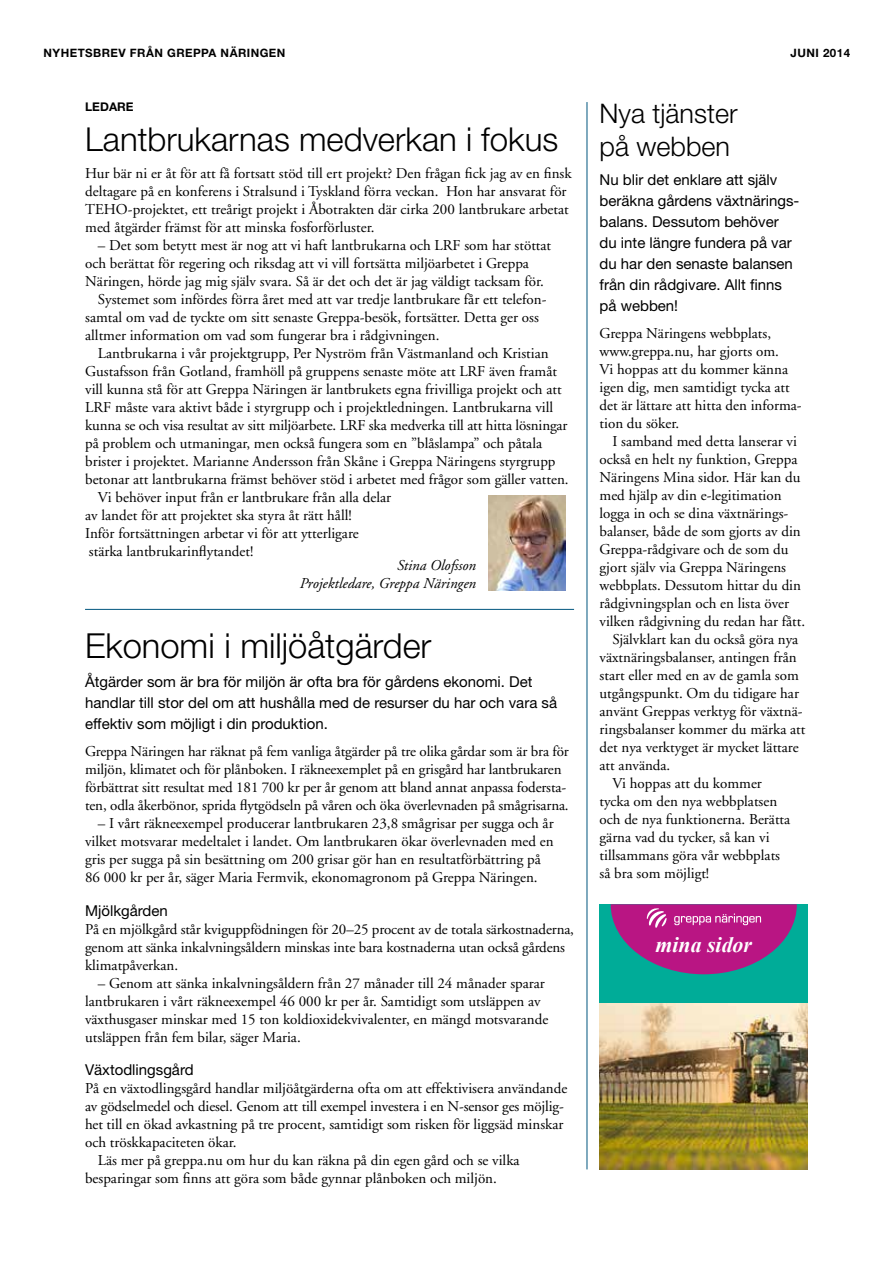
<style>
.page{position:relative;width:893px;height:1263px;background:#fff}
.page>*{position:absolute;margin:0;border:0;box-sizing:border-box;transform-origin:0 0}
.t1{font:300 34.5px "Helvetica Neue LT";color:#000}
.t2{font:300 33px "Helvetica Neue LT";color:#000}
.t3{font:300 27px/32.4px "Helvetica Neue LT";color:#000}
.t4{font:italic 700 21.9px "Times New Roman";color:#fff}
.t5{font:15px/18px "Adobe Garamond";color:#000}
.t6{font:15px/21px "Helvetica Neue LT";color:#000}
.t7{font:italic 15px/18px "Adobe Garamond";color:#000;text-align:right}
.t8{font:700 12px "Helvetica Neue LT";color:#000}
.t9{font:700 11.55px "Helvetica Neue LT";letter-spacing:.04em;color:#000}
</style>
<div class="page">
<img style="left:600px;top:1003px;width:208px;height:166px">
<hr style="left:85px;top:609px;width:489px;height:1px;background:#00567e">
<img style="left:489px;top:495px;width:76px;height:96px">
<hr style="left:587px;top:102px;width:1px;height:1067px;background:#00567e">
<div style="left:600px;top:904px;width:208px;height:99px;background:#00ac98"></div>
<svg style="left:611px;top:904px;width:186px;height:70px"></svg>
<p class="t9" style="left:44px;top:45px;width:243px">NYHETSBREV FRÅN GREPPA NÄRINGEN</p>
<p class="t9" style="left:790px;top:45px;width:61px">JUNI 2014</p>
<p class="t8" style="left:85px;top:100px;width:50px">LEDARE</p>
<h2 class="t2" style="left:85px;top:119px;width:475px">Lantbrukarnas medverkan i fokus</h2>
<p class="t5" style="left:85px;top:164px;width:488px">Hur bär ni er åt för att få fortsatt stöd till ert projekt? Den frågan fick jag av en finsk deltagare på en konferens i Stralsund i Tyskland förra veckan. Hon har ansvarat för TEHO-projektet, ett treårigt projekt i Åbotrakten där cirka 200 lantbrukare arbetat med åtgärder främst för att minska fosforförluster.</p>
<p class="t5" style="left:98px;top:236px;width:455px">– Det som betytt mest är nog att vi haft lantbrukarna och LRF som har stöttat</p>
<p class="t5" style="left:85px;top:254px;width:445px">och berättat för regering och riksdag att vi vill fortsätta miljöarbetet i Greppa</p>
<p class="t5" style="left:85px;top:272px;width:460px">Näringen, hörde jag mig själv svara. Så är det och det är jag väldigt tacksam för.</p>
<p class="t5" style="left:98px;top:290px;width:450px">Systemet som infördes förra året med att var tredje lantbrukare får ett telefon-</p>
<p class="t5" style="left:85px;top:308px;width:455px">samtal om vad de tyckte om sitt senaste Greppa-besök, fortsätter. Detta ger oss</p>
<p class="t5" style="left:85px;top:326px;width:356px">alltmer information om vad som fungerar bra i rådgivningen.</p>
<p class="t5" style="left:98px;top:344px;width:452px">Lantbrukarna i vår projektgrupp, Per Nyström från Västmanland och Kristian</p>
<p class="t5" style="left:85px;top:362px;width:473px">Gustafsson från Gotland, framhöll på gruppens senaste möte att LRF även framåt</p>
<p class="t5" style="left:85px;top:380px;width:478px">vill kunna stå för att Greppa Näringen är lantbrukets egna frivilliga projekt och att</p>
<p class="t5" style="left:85px;top:398px;width:469px">LRF måste vara aktivt både i styrgrupp och i projektledningen. Lantbrukarna vill</p>
<p class="t5" style="left:85px;top:416px;width:484px">kunna se och visa resultat av sitt miljöarbete. LRF ska medverka till att hitta lösningar</p>
<p class="t5" style="left:85px;top:434px;width:458px">på problem och utmaningar, men också fungera som en ”blåslampa” och påtala</p>
<p class="t5" style="left:85px;top:452px;width:472px">brister i projektet. Marianne Andersson från Skåne i Greppa Näringens styrgrupp</p>
<p class="t5" style="left:85px;top:470px;width:485px">betonar att lantbrukarna främst behöver stöd i arbetet med frågor som gäller vatten.</p>
<p class="t5" style="left:98px;top:488px;width:295px">Vi behöver input från er lantbrukare från alla delar</p>
<p class="t5" style="left:85px;top:506px;width:268px">av landet för att projektet ska styra åt rätt håll!</p>
<p class="t5" style="left:85px;top:524px;width:275px">Inför fortsättningen arbetar vi för att ytterligare</p>
<p class="t5" style="left:89px;top:542px;width:166px">stärka lantbrukarinflytandet!</p>
<p class="t7" style="left:300px;top:556px;width:178px">Stina Olofsson<br>Projektledare, Greppa Näringen</p>
<h1 class="t1" style="left:85px;top:624px;width:348px">Ekonomi i miljöåtgärder</h1>
<p class="t6" style="left:85px;top:671px;width:474px">Åtgärder som är bra för miljön är ofta bra för gårdens ekonomi. Det handlar till stor del om att hushålla med de resurser du har och vara så effektiv som möjligt i din produktion.</p>
<p class="t5" style="left:85px;top:742px;width:485px">Greppa Näringen har räknat på fem vanliga åtgärder på tre olika gårdar som är bra för miljön, klimatet och för plånboken. I räkneexemplet på en grisgård har lantbrukaren förbättrat sitt resultat med 181 700 kr per år genom att bland annat anpassa fodersta&shy;ten, odla åkerbönor, sprida flytgödseln på våren och öka överlevnaden på smågrisarna.</p>
<p class="t5" style="left:85px;top:814px;width:470px;text-indent:13px">– I vårt räkneexempel producerar lantbrukaren 23,8 smågrisar per sugga och år vilket motsvarar medeltalet i landet. Om lantbrukaren ökar överlevnaden med en gris per sugga på sin besättning om 200 grisar gör han en resultatförbättring på 86 000 kr per år, säger Maria Fermvik, ekonomagronom på Greppa Näringen.</p>
<p class="t6" style="left:85px;top:899px;width:84px">Mjölkgården</p>
<p class="t5" style="left:85px;top:920px;width:490px">På en mjölkgård står kviguppfödningen för 20–25 procent av de totala särkostnaderna, genom att sänka inkalvningsåldern minskas inte bara kostnaderna utan också gårdens klimatpåverkan.</p>
<p class="t5" style="left:85px;top:974px;width:465px;text-indent:13px">– Genom att sänka inkalvningsåldern från 27 månader till 24 månader sparar lantbrukaren i vårt räkneexempel 46 000 kr per år. Samtidigt som utsläppen av växthusgaser minskar med 15 ton koldioxidekvivalenter, en mängd motsvarande utsläppen från fem bilar, säger Maria.</p>
<p class="t6" style="left:85px;top:1059px;width:110px">Växtodlingsgård</p>
<p class="t5" style="left:85px;top:1080px;width:484px">På en växtodlingsgård handlar miljöåtgärderna ofta om att effektivisera användande</p>
<p class="t5" style="left:85px;top:1098px;width:480px">av gödselmedel och diesel. Genom att till exempel investera i en N-sensor ges möjlig-</p>
<p class="t5" style="left:85px;top:1116px;width:480px">het till en ökad avkastning på tre procent, samtidigt som risken för liggsäd minskar</p>
<p class="t5" style="left:85px;top:1134px;width:153px">och tröskkapaciteten ökar.</p>
<p class="t5" style="left:98px;top:1152px;width:423px">Läs mer på greppa.nu om hur du kan räkna på din egen gård och se vilka</p>
<p class="t5" style="left:85px;top:1170px;width:413px">besparingar som finns att göra som både gynnar plånboken och miljön.</p>
<h3 class="t3" style="left:600px;top:97px;width:140px">Nya tjänster på webben</h3>
<p class="t6" style="left:600px;top:169px;width:200px">Nu blir det enklare att själv beräkna gårdens växtnärings&shy;balans. Dessutom behöver du inte längre fundera på var du har den senaste balansen från din rådgivare. Allt finns på webben!</p>
<p class="t5" style="left:600px;top:324px;width:204px">Greppa Näringens webbplats, www.greppa.nu, har gjorts om.<br>Vi hoppas att du kommer känna igen dig, men samtidigt tycka att det är lättare att hitta den informa&shy;tion du söker.</p>
<p class="t5" style="left:612px;top:432px;width:186px">I samband med detta lanserar vi</p>
<p class="t5" style="left:600px;top:450px;width:199px">också en helt ny funktion, Greppa</p>
<p class="t5" style="left:600px;top:468px;width:202px">Näringens Mina sidor. Här kan du</p>
<p class="t5" style="left:600px;top:486px;width:184px">med hjälp av din e-legitimation</p>
<p class="t5" style="left:600px;top:504px;width:190px">logga in och se dina växtnärings-</p>
<p class="t5" style="left:600px;top:522px;width:203px">balanser, både de som gjorts av din</p>
<p class="t5" style="left:600px;top:540px;width:190px">Greppa-rådgivare och de som du</p>
<p class="t5" style="left:600px;top:558px;width:188px">gjort själv via Greppa Näringens</p>
<p class="t5" style="left:600px;top:576px;width:203px">webbplats. Dessutom hittar du din</p>
<p class="t5" style="left:600px;top:594px;width:191px">rådgivningsplan och en lista över</p>
<p class="t5" style="left:600px;top:612px;width:207px">vilken rådgivning du redan har fått.</p>
<p class="t5" style="left:612px;top:630px;width:187px">Självklart kan du också göra nya</p>
<p class="t5" style="left:600px;top:648px;width:199px">växtnäringsbalanser, antingen från</p>
<p class="t5" style="left:600px;top:666px;width:201px">start eller med en av de gamla som</p>
<p class="t5" style="left:600px;top:684px;width:201px">utgångspunkt. Om du tidigare har</p>
<p class="t5" style="left:600px;top:702px;width:204px">använt Greppas verktyg för växtnä-</p>
<p class="t5" style="left:600px;top:720px;width:207px">ringsbalanser kommer du märka att</p>
<p class="t5" style="left:600px;top:738px;width:201px">det nya verktyget är mycket lättare</p>
<p class="t5" style="left:600px;top:756px;width:72px">att använda.</p>
<p class="t5" style="left:612px;top:774px;width:151px">Vi hoppas att du kommer</p>
<p class="t5" style="left:600px;top:792px;width:179px">tycka om den nya webbplatsen</p>
<p class="t5" style="left:600px;top:810px;width:192px">och de nya funktionerna. Berätta</p>
<p class="t5" style="left:600px;top:828px;width:171px">gärna vad du tycker, så kan vi</p>
<p class="t5" style="left:600px;top:846px;width:182px">tillsammans göra vår webbplats</p>
<p class="t5" style="left:600px;top:864px;width:111px">så bra som möjligt!</p>
<h3 class="t4" style="left:655px;top:929px;width:98px">mina sidor</h3>
</div>
